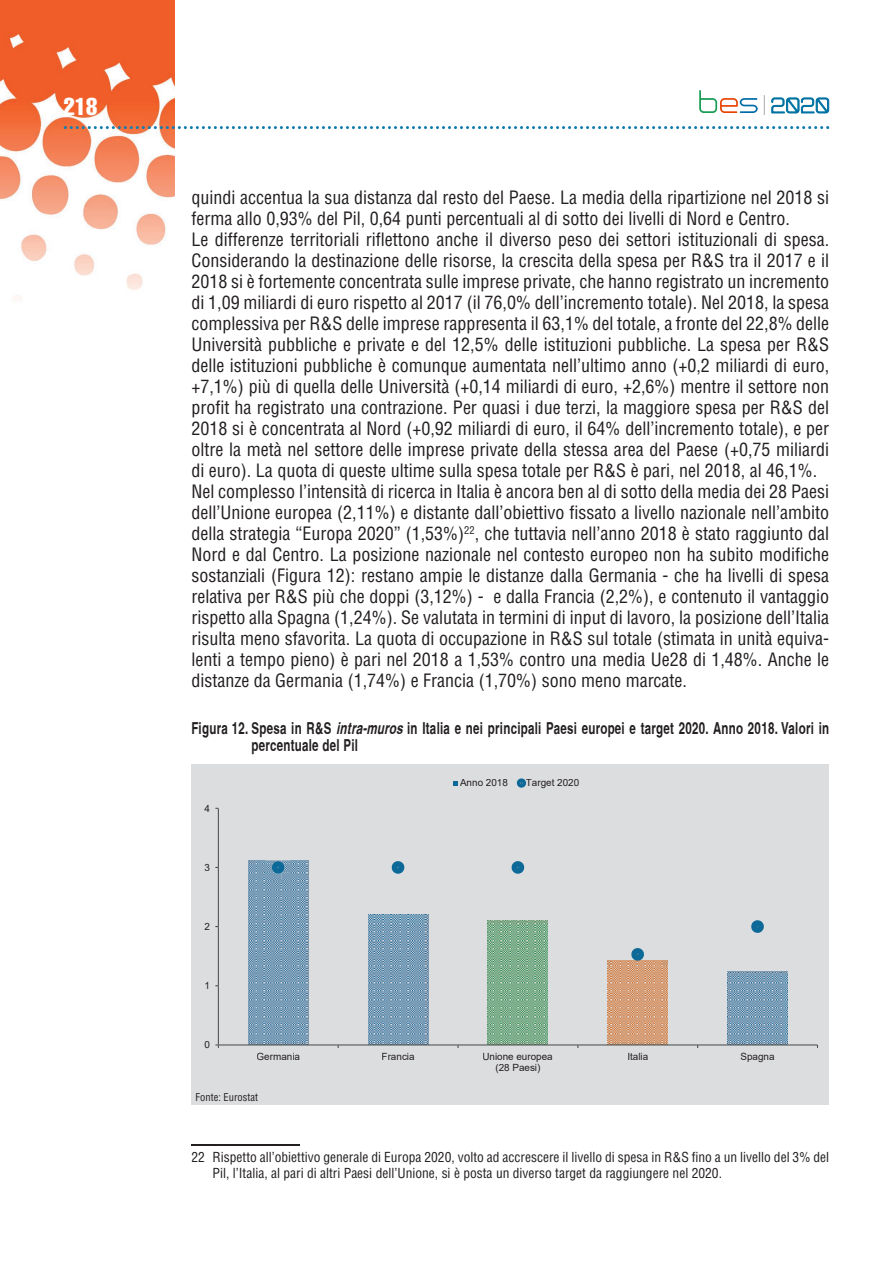
<style>
.page{position:relative;width:893px;height:1263px;background:#fff}
.page>*{position:absolute;margin:0;border:0;box-sizing:border-box;transform-origin:0 0}
.t1{font:24px "Helvetica LT Std Comp";color:#fff}
.t2{font:condensed 18px/21px "Helvetica LT Std";color:#231f20}
.t3{font:700 condensed 16.5px/16.5px "Helvetica";letter-spacing:.02em;color:#231f20;scale:.85 1}
.t4{font:condensed 13.5px/16.2px "Helvetica LT Std";color:#231f20}
.t5{font:condensed 10.5px "Helvetica LT Std";color:#231f20}
.t6{font:9.9px/11.4px "Arial";color:#231f20;text-align:center}
.s1{font-style:italic}
</style>
<div class="page">
<img style="left:0;top:0;width:174px;height:297px">
<svg style="left:64px;top:126px;width:765px;height:3px"></svg>
<svg style="left:764px;top:95px;width:1px;height:20px"></svg>
<svg style="left:699px;top:90px;width:59px;height:23px"></svg>
<svg style="left:771px;top:97px;width:58px;height:17px"></svg>
<hr style="left:191px;top:1144px;width:108px;height:1px;background:#231f20">
<div style="left:191px;top:764px;width:638px;height:341px;background:#dcdddf"></div>
<svg style="left:215px;top:808px;width:603px;height:240px"></svg>
<svg style="left:453px;top:781px;width:5px;height:4px"></svg>
<svg style="left:517px;top:778px;width:9px;height:10px"></svg>
<h1 class="t1" style="left:64px;top:91px;width:35px">218</h1>
<p class="t2" style="left:191px;top:187px;width:639px">quindi accentua la sua distanza dal resto del Paese. La media della ripartizione nel 2018 si ferma allo 0,93% del Pil, 0,64 punti percentuali al di sotto dei livelli di Nord e Centro.<br>Le differenze territoriali riflettono anche il diverso peso dei settori istituzionali di spesa.<br>Considerando la destinazione delle risorse, la crescita della spesa per R&amp;S tra il 2017 e il 2018 si è fortemente concentrata sulle imprese private, che hanno registrato un incremento di 1,09 miliardi di euro rispetto al 2017 (il 76,0% dell’incremento totale). Nel 2018, la spesa complessiva per R&amp;S delle imprese rappresenta il 63,1% del totale, a fronte del 22,8% delle Università pubbliche e private e del 12,5% delle istituzioni pubbliche. La spesa per R&amp;S delle istituzioni pubbliche è comunque aumentata nell’ultimo anno (+0,2 miliardi di euro, +7,1%) più di quella delle Università (+0,14 miliardi di euro, +2,6%) mentre il settore non profit ha registrato una contrazione. Per quasi i due terzi, la maggiore spesa per R&amp;S del 2018 si è concentrata al Nord (+0,92 miliardi di euro, il 64% dell’incremento totale), e per oltre la metà nel settore delle imprese private della stessa area del Paese (+0,75 miliardi di euro). La quota di queste ultime sulla spesa totale per R&amp;S è pari, nel 2018, al 46,1%.<br>Nel complesso l’intensità di ricerca in Italia è ancora ben al di sotto della media dei 28 Paesi dell’Unione europea (2,11%) e distante dall’obiettivo fissato a livello nazionale nell’ambito della strategia “Europa 2020” (1,53%)<sup>22</sup>, che tuttavia nell’anno 2018 è stato raggiunto dal Nord e dal Centro. La posizione nazionale nel contesto europeo non ha subito modifiche sostanziali (Figura 12): restano ampie le distanze dalla Germania - che ha livelli di spesa relativa per R&amp;S più che doppi (3,12%) - e dalla Francia (2,2%), e contenuto il vantaggio rispetto alla Spagna (1,24%). Se valutata in termini di input di lavoro, la posizione dell’Italia risulta meno sfavorita. La quota di occupazione in R&amp;S sul totale (stimata in unità equiva&shy;lenti a tempo pieno) è pari nel 2018 a 1,53% contro una media Ue28 di 1,48%. Anche le distanze da Germania (1,74%) e Francia (1,70%) sono meno marcate.</p>
<p class="t3" style="left:252px;top:720px;width:681px;text-indent:-60px">Figura 12. Spesa in R&amp;S <span class="s1">intra-muros</span> in Italia e nei principali Paesi europei e target 2020. Anno 2018. Valori in percentuale del Pil</p>
<p class="t6" style="left:204px;top:802px;width:7px">4</p>
<p class="t6" style="left:204px;top:861px;width:7px">3</p>
<p class="t6" style="left:204px;top:920px;width:7px">2</p>
<p class="t6" style="left:204px;top:980px;width:7px">1</p>
<p class="t6" style="left:204px;top:1039px;width:7px">0</p>
<p class="t6" style="left:460px;top:777px;width:49px">Anno 2018</p>
<p class="t6" style="left:526px;top:777px;width:55px">Target 2020</p>
<p class="t6" style="left:257px;top:1051px;width:45px">Germania</p>
<p class="t6" style="left:382px;top:1051px;width:35px">Francia</p>
<p class="t6" style="left:482px;top:1051px;width:72px">Unione europea (28 Paesi)</p>
<p class="t6" style="left:627px;top:1051px;width:22px">Italia</p>
<p class="t6" style="left:740px;top:1051px;width:36px">Spagna</p>
<p class="t5" style="left:196px;top:1090px;width:64px">Fonte: Eurostat</p>
<p class="t4" style="left:213px;top:1149px;width:618px;text-indent:-21px">22 Rispetto all’obiettivo generale di Europa 2020, volto ad accrescere il livello di spesa in R&amp;S fino a un livello del 3% del<br>Pil, l’Italia, al pari di altri Paesi dell’Unione, si è posta un diverso target da raggiungere nel 2020.</p>
</div>
